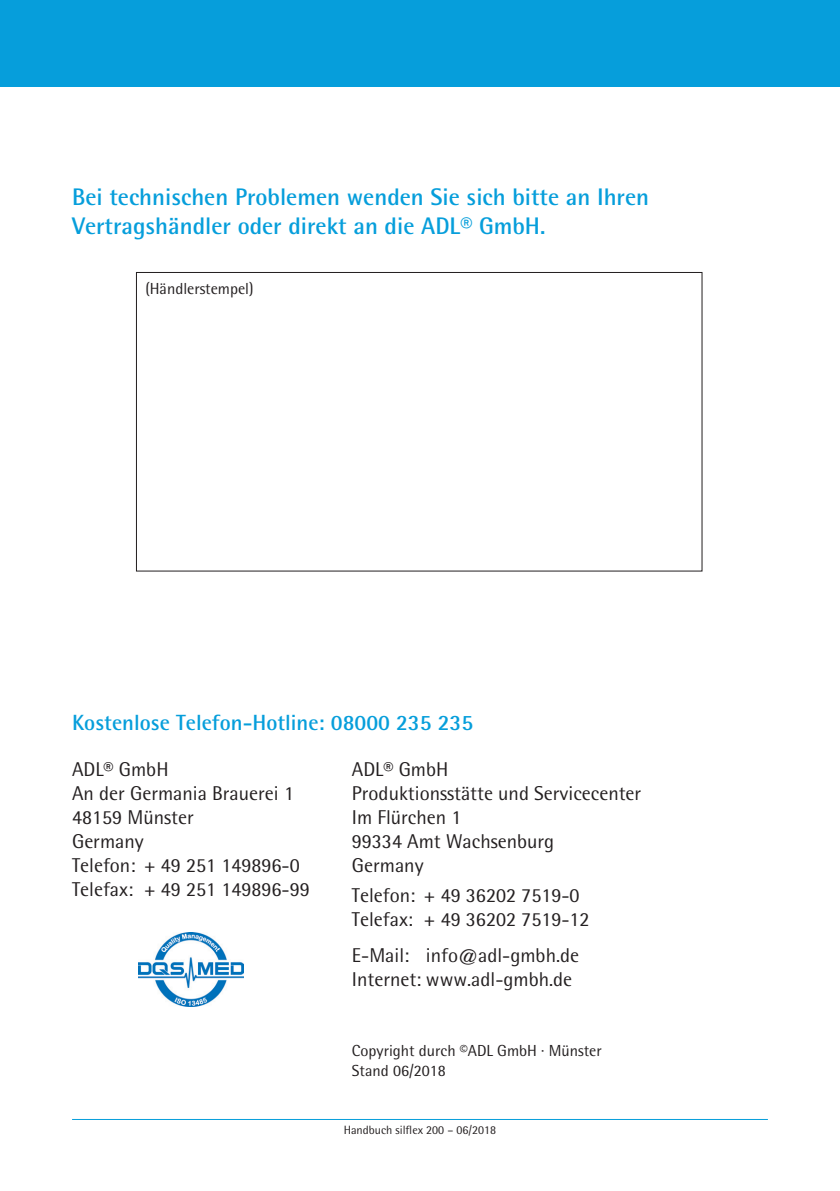
<style>
.page{position:relative;width:840px;height:1191px;background:#fff}
.page>*{position:absolute;margin:0;border:0;box-sizing:border-box;transform-origin:0 0}
.t1{font:700 24px/28.8px "Rotis Semi Sans";color:#069edb}
.t2{font:700 22px "Rotis Semi Sans";color:#069edb}
.t3{font:20px/24px "Rotis Semi Sans";color:#231f20}
.t4{font:16px/19.2px "Rotis Semi Sans";color:#231f20}
.t5{font:12px "Rotis Semi Sans";color:#231f20}
</style>
<div class="page">
<hr style="left:72px;top:1119px;width:695px;height:1px;background:#069edb">
<div style="left:0;top:0;width:839px;height:86px;background:#069edb"></div>
<div style="left:136px;top:272px;width:566px;height:299px;border:1px solid #231f20"></div>
<img style="left:138px;top:932px;width:105px;height:74px">
<p class="t1" style="left:72px;top:182px;width:578px">Bei technischen Problemen wenden Sie sich bitte an Ihren<br>Vertragshändler oder direkt an die ADL® GmbH.</p>
<p class="t4" style="left:145px;top:278px;width:110px">(Händlerstempel)</p>
<p class="t2" style="left:72px;top:709px;width:402px">Kostenlose Telefon-Hotline: 08000 235 235</p>
<p class="t3" style="left:72px;top:756px;width:239px">ADL® GmbH<br>An der Germania Brauerei 1<br>48159 Münster<br>Germany<br>Telefon: + 49 251 149896-0<br>Telefax: + 49 251 149896-99</p>
<p class="t3" style="left:352px;top:756px;width:291px">ADL® GmbH<br>Produktionsstätte und Servicecenter<br>Im Flürchen 1<br>99334 Amt Wachsenburg<br>Germany</p>
<p class="t3" style="left:352px;top:882px;width:239px">Telefon: + 49 36202 7519-0<br>Telefax: + 49 36202 7519-12</p>
<p class="t3" style="left:352px;top:942px;width:229px">E-Mail: info@adl-gmbh.de<br>Internet: www.adl-gmbh.de</p>
<p class="t4" style="left:351px;top:1041px;width:251px">Copyright durch ©ADL GmbH · Münster<br>Stand 06/2018</p>
<p class="t5" style="left:343px;top:1123px;width:154px">Handbuch silflex 200 – 06/2018</p>
</div>
